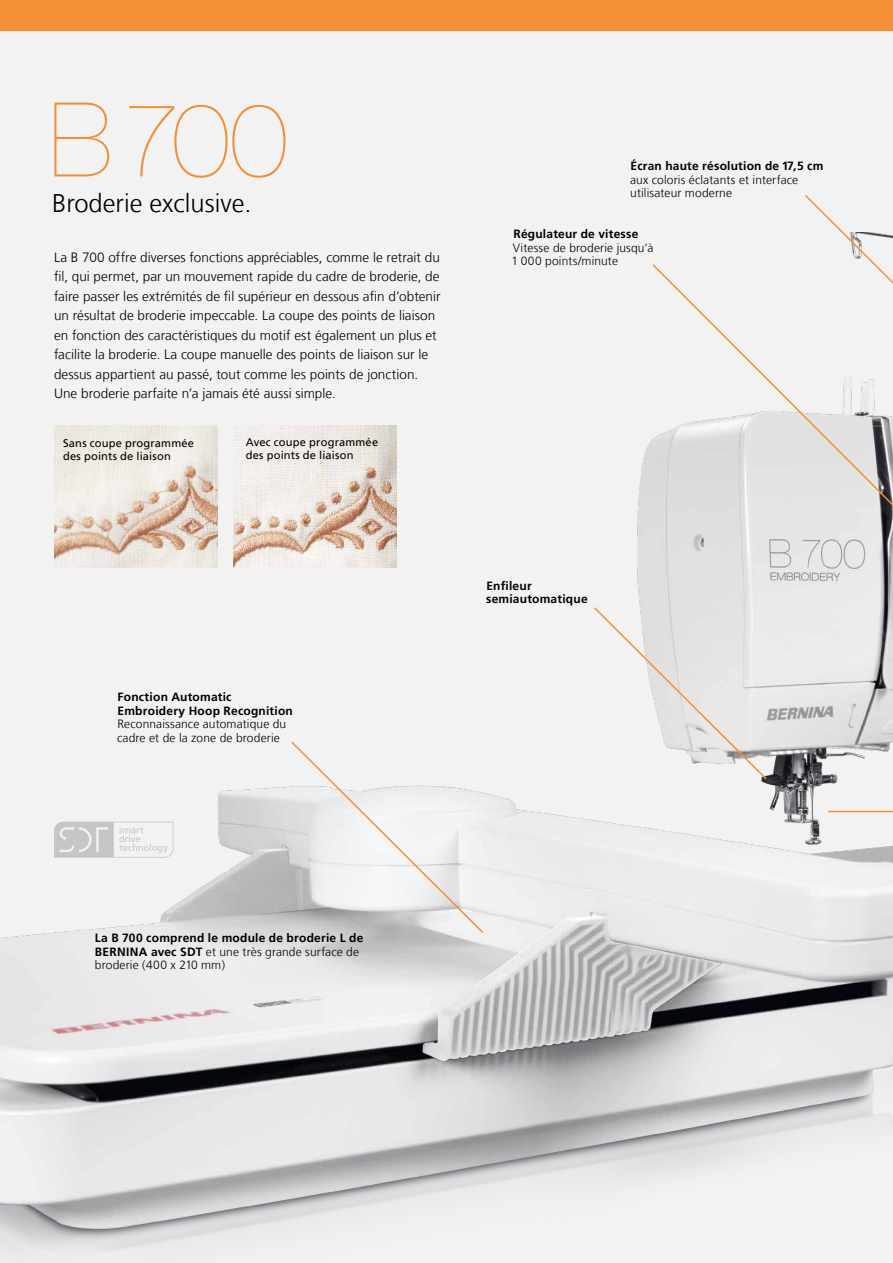
<style>
.page{position:relative;width:893px;height:1263px;background:#f2f2f2}
.page>*{position:absolute;margin:0;border:0;box-sizing:border-box;transform-origin:0 0}
.t1{font:200 103.5px "Helvetica Neue LT Std";color:#f38f37}
.t2{font:300 25.5px "Frutiger LT Com";color:#000}
.t3{font:300 13.5px/19.5px "Frutiger LT Com";letter-spacing:.005em;color:#000}
.t4{font:700 12px/13.5px "Frutiger LT Com";letter-spacing:.02em;color:#000}
.t5{font:300 12px/13.5px "Frutiger LT Com";letter-spacing:.015em;color:#000}
.t6{font:11.1px/13.4px "Frutiger LT Com";letter-spacing:.015em;color:#000}
.s1{font-weight:300}
</style>
<div class="page">
<img style="left:0;top:441px;width:893px;height:813px">
<svg style="left:54px;top:821px;width:120px;height:37px"></svg>
<svg style="left:290px;top:740px;width:195px;height:194px"></svg>
<svg style="left:592px;top:606px;width:176px;height:175px"></svg>
<svg style="left:651px;top:264px;width:242px;height:326px"></svg>
<svg style="left:803px;top:195px;width:90px;height:245px"></svg>
<hr style="left:828px;top:811px;width:65px;height:1px;background:#f38f37">
<div style="left:0;top:0;width:893px;height:30px;background:#f38f37"></div>
<img style="left:54px;top:425px;width:164px;height:142px">
<img style="left:233px;top:425px;width:164px;height:142px">
<h1 class="t1" style="left:50px;top:80px;width:240px">B 700</h1>
<h2 class="t2" style="left:52px;top:188px;width:201px">Broderie exclusive.</h2>
<p class="t3" style="left:54px;top:247px;width:388px">La B 700 offre diverses fonctions appréciables, comme le retrait du fil, qui permet, par un mouvement rapide du cadre de broderie, de faire passer les extrémités de fil supérieur en dessous afin d’obtenir un résultat de broderie impeccable. La coupe des points de liaison en fonction des caractéristiques du motif est également un plus et facilite la broderie. La coupe manuelle des points de liaison sur le dessus appartient au passé, tout comme les points de jonction.<br>Une broderie parfaite n’a jamais été aussi simple.</p>
<p class="t6" style="left:63px;top:436px;width:132px">Sans coupe programmée des points de liaison</p>
<p class="t6" style="left:246px;top:435px;width:134px">Avec coupe programmée des points de liaison</p>
<p class="t4" style="left:631px;top:159px;width:194px">Écran haute résolution de 17,5 cm</p>
<p class="t5" style="left:630px;top:173px;width:170px">aux coloris éclatants et interface utilisateur moderne</p>
<p class="t4" style="left:513px;top:227px;width:126px">Régulateur de vitesse</p>
<p class="t5" style="left:512px;top:241px;width:143px">Vitesse de broderie jusqu’à<br>1 000 points/minute</p>
<p class="t4" style="left:118px;top:690px;width:177px">Fonction Automatic<br>Embroidery Hoop Recognition</p>
<p class="t5" style="left:117px;top:717px;width:171px">Reconnaissance automatique du cadre et de la zone de broderie</p>
<p class="t4" style="left:486px;top:579px;width:103px">Enfileur semiautomatique</p>
<p class="t4" style="left:95px;top:931px;width:270px">La B 700 comprend le module de broderie L de<br>BERNINA avec SDT <span class="s1">et une très grande surface de broderie (400 x 210 mm)</span></p>
</div>
